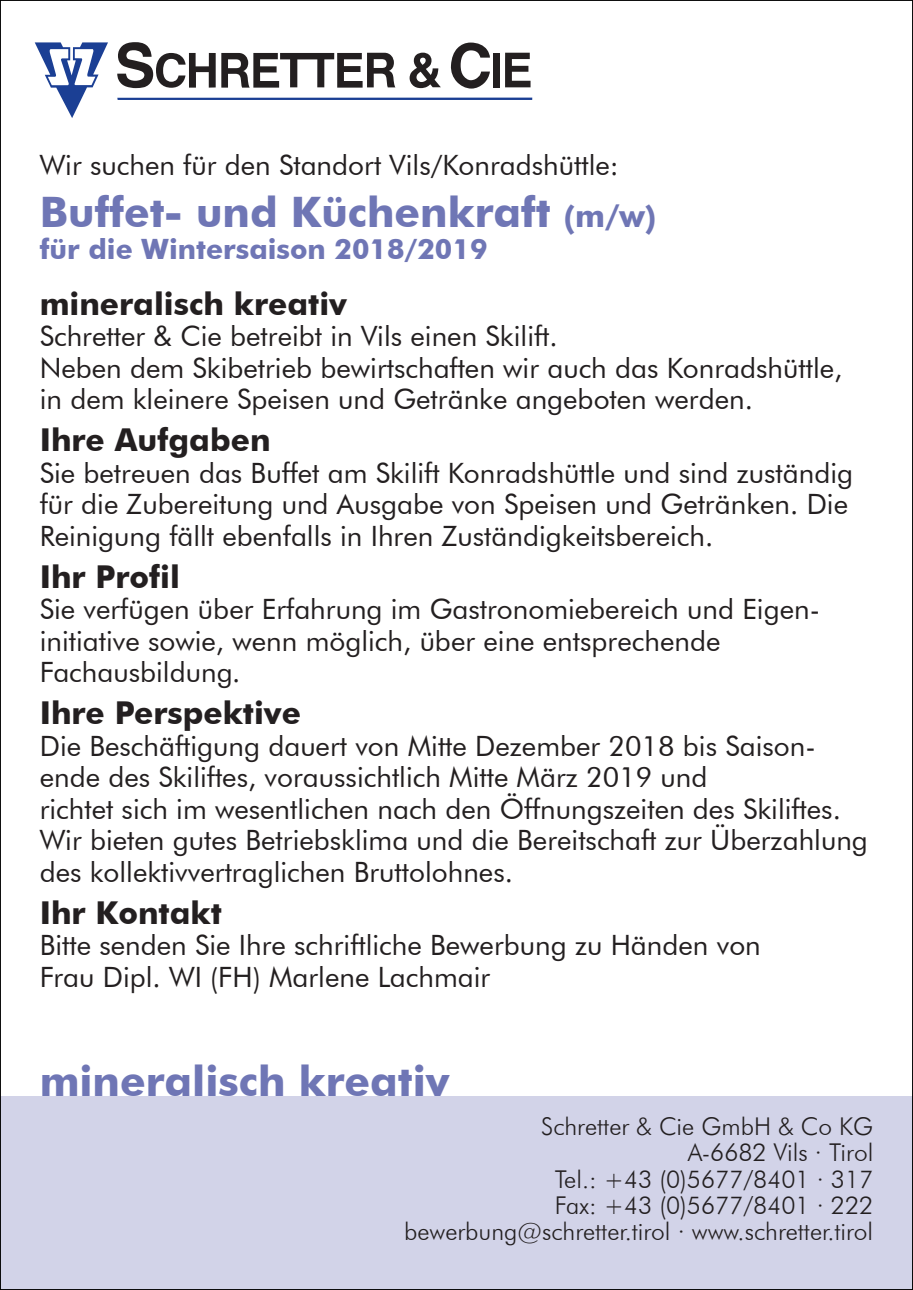
<style>
.page{position:relative;width:913px;height:1290px;background:#fff}
.page>*{position:absolute;margin:0;border:0;box-sizing:border-box;transform-origin:0 0}
.t1{font:700 42px "Futura BT";color:#6f76b5}
.t2{font:700 31.5px "Futura BT";color:#231f20}
.t3{font:28px/31.5px "Futura BT";color:#231f20}
.t4{font:700 28px "Futura BT";color:#6f76b5}
.t5{font:300 24.5px/26.2px "Futura BT";color:#231f20;text-align:right}
.s1{font-size:31.5px}
</style>
<div class="page">
<div style="left:0;top:1096px;width:913px;height:194px;background:#d2d3e8"></div>
<svg style="left:35px;top:42px;width:73px;height:76px"></svg>
<hr style="left:117px;top:98px;width:415px;height:2px;background:#1b3f94">
<div style="left:493px;top:53px;width:7px;height:34px;background:#231f20"></div>
<svg style="left:505px;top:53px;width:25px;height:34px"></svg>
<svg style="left:450px;top:43px;width:40px;height:46px"></svg>
<svg style="left:117px;top:42px;width:278px;height:46px"></svg>
<svg style="left:410px;top:53px;width:31px;height:35px"></svg>
<p class="t3" style="left:40px;top:149px;width:580px">Wir suchen für den Standort Vils/Konradshüttle:</p>
<h1 class="t1" style="left:40px;top:187px;width:618px">Buffet- und Küchenkraft <span class="s1">(m/w)</span></h1>
<p class="t4" style="left:40px;top:232px;width:449px">für die Wintersaison 2018/2019</p>
<p class="t2" style="left:40px;top:284px;width:309px">mineralisch kreativ</p>
<p class="t3" style="left:40px;top:320px;width:804px">Schretter &amp; Cie betreibt in Vils einen Skilift.<br>Neben dem Skibetrieb bewirtschaften wir auch das Konradshüttle, in dem kleinere Speisen und Getränke angeboten werden.</p>
<p class="t2" style="left:40px;top:421px;width:232px">Ihre Aufgaben</p>
<p class="t3" style="left:40px;top:457px;width:815px">Sie betreuen das Buffet am Skilift Konradshüttle und sind zuständig für die Zubereitung und Ausgabe von Speisen und Getränken. Die<br>Reinigung fällt ebenfalls in Ihren Zuständigkeitsbereich.</p>
<p class="t2" style="left:40px;top:557px;width:142px">Ihr Profil</p>
<p class="t3" style="left:40px;top:593px;width:782px">Sie verfügen über Erfahrung im Gastronomiebereich und Eigen&shy;initiative sowie, wenn möglich, über eine entsprechende<br>Fachausbildung.</p>
<p class="t2" style="left:40px;top:694px;width:263px">Ihre Perspektive</p>
<p class="t3" style="left:40px;top:730px;width:830px">Die Beschäftigung dauert von Mitte Dezember 2018 bis Saison&shy;ende des Skiliftes, voraussichtlich Mitte März 2019 und<br>richtet sich im wesentlichen nach den Öffnungszeiten des Skiliftes.<br>Wir bieten gutes Betriebsklima und die Bereitschaft zur Überzahlung des kollektivvertraglichen Bruttolohnes.</p>
<p class="t2" style="left:40px;top:893px;width:184px">Ihr Kontakt</p>
<p class="t3" style="left:40px;top:929px;width:722px">Bitte senden Sie Ihre schriftliche Bewerbung zu Händen von<br>Frau Dipl. WI (FH) Marlene Lachmair</p>
<h1 class="t1" style="left:40px;top:1056px;width:411px">mineralisch kreativ</h1>
<p class="t5" style="left:404px;top:1113px;width:471px">Schretter &amp; Cie GmbH &amp; Co KG<br>A-6682 Vils · Tirol<br>Tel.: +43 (0)5677/8401 · 317<br>Fax: +43 (0)5677/8401 · 222 bewerbung@schretter.tirol · www.schretter.tirol</p>
</div>
